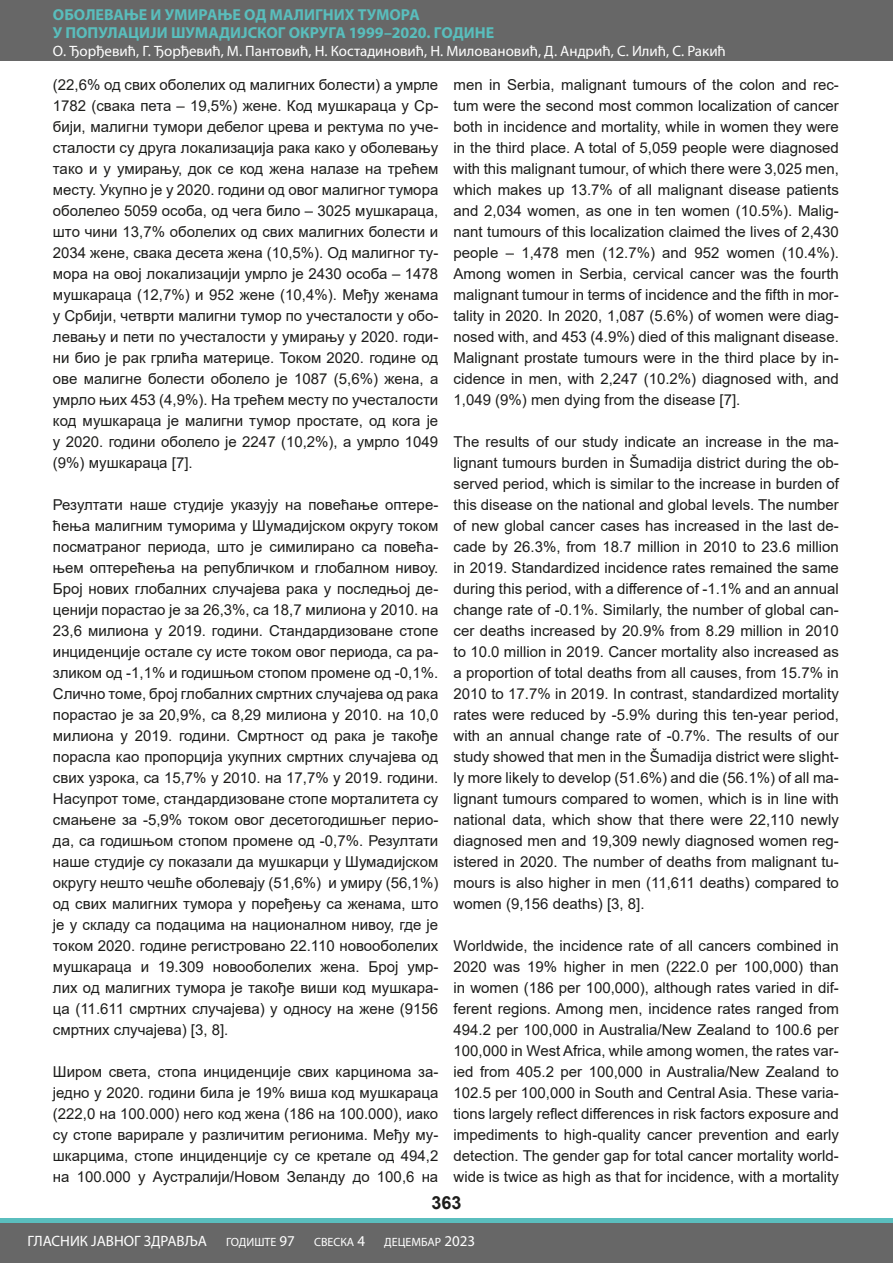
<style>
.page{position:relative;width:893px;height:1263px;background:#fff}
.page>*{position:absolute;margin:0;border:0;box-sizing:border-box;transform-origin:0 0}
.t1{font:700 18px "Arial";color:#1d1d1b}
.t2{font:700 15.9px "Myriad Pro";color:#59bebd}
.t3{font:15px/21px "Arial";color:#1d1d1b;text-align:justify}
.t4{font:15px "Myriad Pro";color:#fff}
.t5{font:12px "Myriad Pro";color:#fff}
.s1{font-size:15px}
</style>
<div class="page">
<div style="left:0;top:1219px;width:893px;height:44px;background:#676767"></div>
<hr style="left:0;top:1219px;width:893px;height:4px;background:#5abebe">
<div style="left:0;top:0;width:893px;height:61px;background:#676767"></div>
<p class="t2" style="left:53px;top:5px;width:368px">ОБОЛЕВАЊЕ И УМИРАЊЕ ОД МАЛИГНИХ ТУМОРА</p>
<p class="t2" style="left:53px;top:23px;width:443px">У ПОПУЛАЦИЈИ ШУМАДИЈСКОГ ОКРУГА 1999–2020. ГОДИНЕ</p>
<p class="t4" style="left:53px;top:42px;width:674px">О. Ђорђевић, Г. Ђорђевић, М. Пантовић, Н. Костадиновић, Н. Миловановић, Д. Андрић, С. Илић, С. Ракић</p>
<p class="t3" style="left:53px;top:74px;width:387px">(22,6% од свих оболелих од малигних болести) а умрле 1782 (свака пета – 19,5%) жене. Код мушкараца у Ср&shy;бији, малигни тумори дебелог црева и ректума по уче&shy;сталости су друга локализација рака како у оболевању тако и у умирању, док се код жена налазе на трећем месту. Укупно је у 2020. години од овог малигног тумора оболелео 5059 особа, од чега било – 3025 мушкараца, што чини 13,7% оболелих од свих малигних болести и 2034 жене, свака десета жена (10,5%). Од малигног ту&shy;мора на овој локализацији умрло је 2430 особа – 1478 мушкараца (12,7%) и 952 жене (10,4%). Међу женама у Србији, четврти малигни тумор по учесталости у обо&shy;левању и пети по учесталости у умирању у 2020. годи&shy;ни био је рак грлића материце. Током 2020. године од ове малигне болести оболело је 1087 (5,6%) жена, а умрло њих 453 (4,9%). На трећем месту по учесталости код мушкараца је малигни тумор простате, од кога је у 2020. години оболело је 2247 (10,2%), а умрло 1049 (9%) мушкараца [7].</p>
<p class="t3" style="left:53px;top:494px;width:387px">Резултати наше студије указују на повећање оптере&shy;ћења малигним туморима у Шумадијском округу током посматраног периода, што је симилирано са повећа&shy;њем оптерећења на републичком и глобалном нивоу.<br>Број нових глобалних случајева рака у последњој де&shy;ценији порастао је за 26,3%, са 18,7 милиона у 2010. на 23,6 милиона у 2019. години. Стандардизоване стопе инциденције остале су исте током овог периода, са ра&shy;зликом од -1,1% и годишњом стопом промене од -0,1%.<br>Слично томе, број глобалних смртних случајева од рака порастао је за 20,9%, са 8,29 милиона у 2010. на 10,0 милиона у 2019. години. Смртност од рака је такође порасла као пропорција укупних смртних случајева од свих узрока, са 15,7% у 2010. на 17,7% у 2019. години.<br>Насупрот томе, стандардизоване стопе морталитета су смањене за -5,9% током овог десетогодишњег перио&shy;да, са годишњом стопом промене од -0,7%. Резултати наше студије су показали да мушкарци у Шумадијском округу нешто чешће оболевају (51,6%) и умиру (56,1%) од свих малигних тумора у поређењу са женама, што је у складу са подацима на националном нивоу, где је током 2020. године регистровано 22.110 новооболелих мушкараца и 19.309 новооболелих жена. Број умр&shy;лих од малигних тумора је такође виши код мушкара&shy;ца (11.611 смртних случајева) у односу на жене (9156 смртних случајева) [3, 8].</p>
<p class="t3" style="left:53px;top:1061px;width:387px">Широм света, стопа инциденције свих карцинома за&shy;једно у 2020. години била је 19% виша код мушкараца (222,0 на 100.000) него код жена (186 на 100.000), иако су стопе варирале у различитим регионима. Међу му&shy;шкарцима, стопе инциденције су се кретале од 494,2 на 100.000 у Аустралији/Новом Зеланду до 100,6 на</p>
<p class="t3" style="left:454px;top:74px;width:387px">men in Serbia, malignant tumours of the colon and rec&shy;tum were the second most common localization of cancer both in incidence and mortality, while in women they were in the third place. A total of 5,059 people were diagnosed with this malignant tumour, of which there were 3,025 men, which makes up 13.7% of all malignant disease patients and 2,034 women, as one in ten women (10.5%). Malig&shy;nant tumours of this localization claimed the lives of 2,430 people – 1,478 men (12.7%) and 952 women (10.4%).<br>Among women in Serbia, cervical cancer was the fourth malignant tumour in terms of incidence and the fifth in mor&shy;tality in 2020. In 2020, 1,087 (5.6%) of women were diag&shy;nosed with, and 453 (4.9%) died of this malignant disease.<br>Malignant prostate tumours were in the third place by in&shy;cidence in men, with 2,247 (10.2%) diagnosed with, and 1,049 (9%) men dying from the disease [7].</p>
<p class="t3" style="left:454px;top:431px;width:387px">The results of our study indicate an increase in the ma&shy;lignant tumours burden in Šumadija district during the ob&shy;served period, which is similar to the increase in burden of this disease on the national and global levels. The number of new global cancer cases has increased in the last de&shy;cade by 26.3%, from 18.7 million in 2010 to 23.6 million in 2019. Standardized incidence rates remained the same during this period, with a difference of -1.1% and an annual change rate of -0.1%. Similarly, the number of global can&shy;cer deaths increased by 20.9% from 8.29 million in 2010 to 10.0 million in 2019. Cancer mortality also increased as a proportion of total deaths from all causes, from 15.7% in 2010 to 17.7% in 2019. In contrast, standardized mortality rates were reduced by -5.9% during this ten-year period, with an annual change rate of -0.7%. The results of our study showed that men in the Šumadija district were slight&shy;ly more likely to develop (51.6%) and die (56.1%) of all ma&shy;lignant tumours compared to women, which is in line with national data, which show that there were 22,110 newly diagnosed men and 19,309 newly diagnosed women reg&shy;istered in 2020. The number of deaths from malignant tu&shy;mours is also higher in men (11,611 deaths) compared to women (9,156 deaths) [3, 8].</p>
<p class="t3" style="left:454px;top:935px;width:387px">Worldwide, the incidence rate of all cancers combined in 2020 was 19% higher in men (222.0 per 100,000) than in women (186 per 100,000), although rates varied in dif&shy;ferent regions. Among men, incidence rates ranged from 494.2 per 100,000 in Australia/New Zealand to 100.6 per 100,000 in West Africa, while among women, the rates var&shy;ied from 405.2 per 100,000 in Australia/New Zealand to 102.5 per 100,000 in South and Central Asia. These varia&shy;tions largely reflect differences in risk factors exposure and impediments to high-quality cancer prevention and early detection. The gender gap for total cancer mortality world&shy;wide is twice as high as that for incidence, with a mortality</p>
<p class="t1" style="left:431px;top:1190px;width:32px">363</p>
<p class="t4" style="left:28px;top:1232px;width:181px">ГЛАСНИК ЈАВНОГ ЗДРАВЉА</p>
<p class="t5" style="left:226px;top:1235px;width:70px">ГОДИШТЕ <span class="s1">97</span></p>
<p class="t5" style="left:314px;top:1235px;width:53px">СВЕСКА <span class="s1">4</span></p>
<p class="t5" style="left:384px;top:1235px;width:92px">ДЕЦЕМБАР <span class="s1">2023</span></p>
</div>
